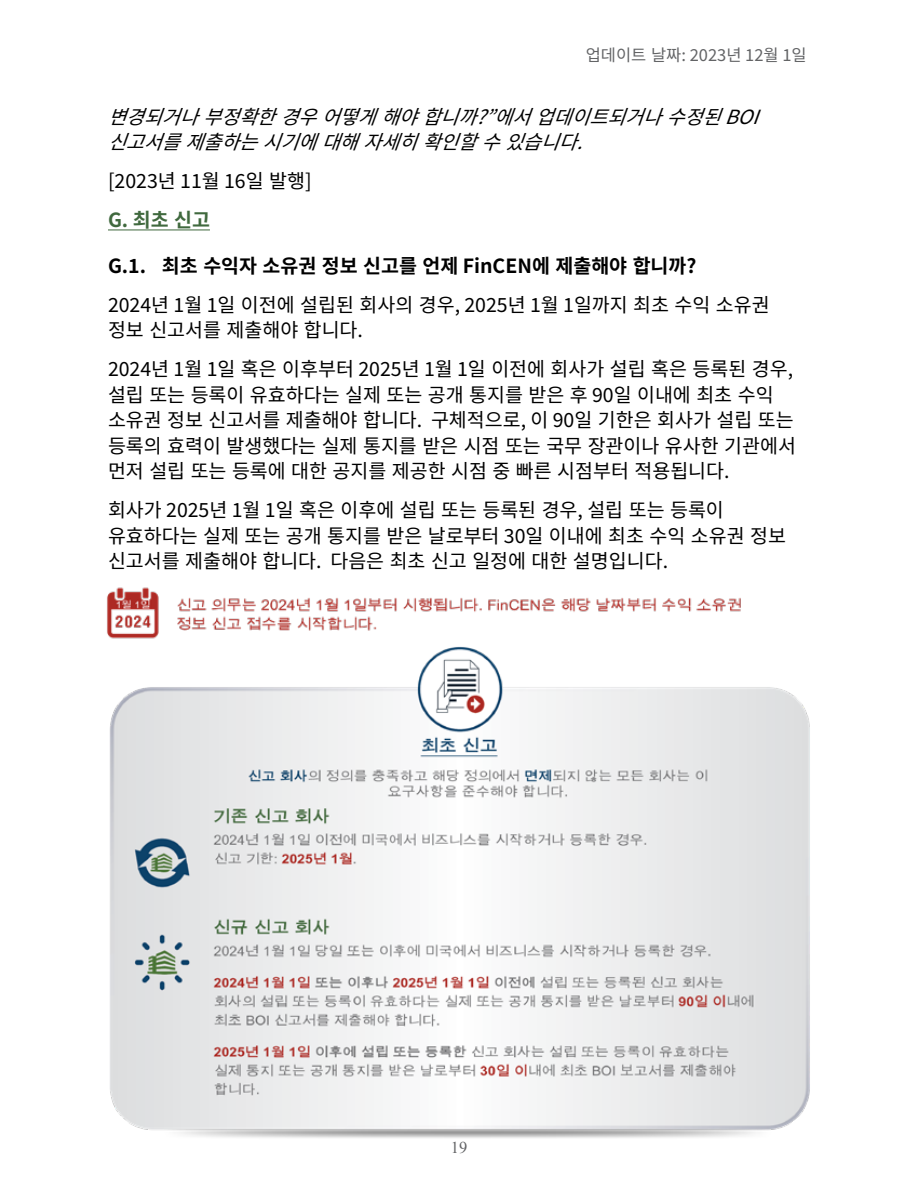
<style>
.page{position:relative;width:918px;height:1188px;background:#fff}
.page>*{position:absolute;margin:0;border:0;box-sizing:border-box;transform-origin:0 0}
.Answer{font:19.5px/25.5px "Source Han Sans KR";color:#000}
.Answer-2{font:italic 19.5px/25.5px "Source Han Sans KR";color:#000}
.Initial_Report_Questions{font:700 19.5px "Source Han Sans KR";color:#000}
.t1{font:700 19.5px "Source Han Sans KR";color:#40693e}
.t2{font:16.5px "Source Han Sans KR";color:#636466}
.t3{font:16.5px "Times New Roman";color:#636466}
</style>
<div class="page">
<hr style="left:108px;top:229px;width:102px;height:1px;background:#40693e">
<img style="left:107px;top:587px;width:703px;height:551px">
<p class="t2" style="left:586px;top:45px;width:223px">업데이트 날짜: 2023년 12월 1일</p>
<p class="Answer-2" style="left:108px;top:104px;width:672px">변경되거나부정확한경우어떻게해야합니까?”에서업데이트되거나수정된BOI 신고서를제출하는시기에대해자세히확인할수있습니다.</p>
<p class="Answer" style="left:108px;top:169px;width:205px">[2023년 11월 16일 발행]</p>
<h2 class="t1" style="left:108px;top:209px;width:103px">G. 최초 신고</h2>
<p class="Initial_Report_Questions" style="left:108px;top:255px;width:590px">G.1. 최초 수익자 소유권 정보 신고를 언제 FinCEN에 제출해야 합니까?</p>
<p class="Answer" style="left:108px;top:292px;width:663px">2024년 1월 1일 이전에 설립된 회사의 경우, 2025년 1월 1일까지 최초 수익 소유권 정보 신고서를 제출해야 합니다.</p>
<p class="Answer" style="left:108px;top:357px;width:689px">2024년 1월 1일 혹은 이후부터 2025년 1월 1일 이전에 회사가 설립 혹은 등록된 경우, 설립 또는 등록이 유효하다는 실제 또는 공개 통지를 받은 후 90일 이내에 최초 수익 소유권 정보 신고서를 제출해야 합니다. 구체적으로, 이 90일 기한은 회사가 설립 또는 등록의 효력이 발생했다는 실제 통지를 받은 시점 또는 국무 장관이나 유사한 기관에서 먼저 설립 또는 등록에 대한 공지를 제공한 시점 중 빠른 시점부터 적용됩니다.</p>
<p class="Answer" style="left:108px;top:498px;width:680px">회사가 2025년 1월 1일 혹은 이후에 설립 또는 등록된 경우, 설립 또는 등록이 유효하다는 실제 또는 공개 통지를 받은 날로부터 30일 이내에 최초 수익 소유권 정보 신고서를 제출해야 합니다. 다음은 최초 신고 일정에 대한 설명입니다.</p>
<p class="t3" style="left:451px;top:1136px;width:18px">19</p>
</div>
